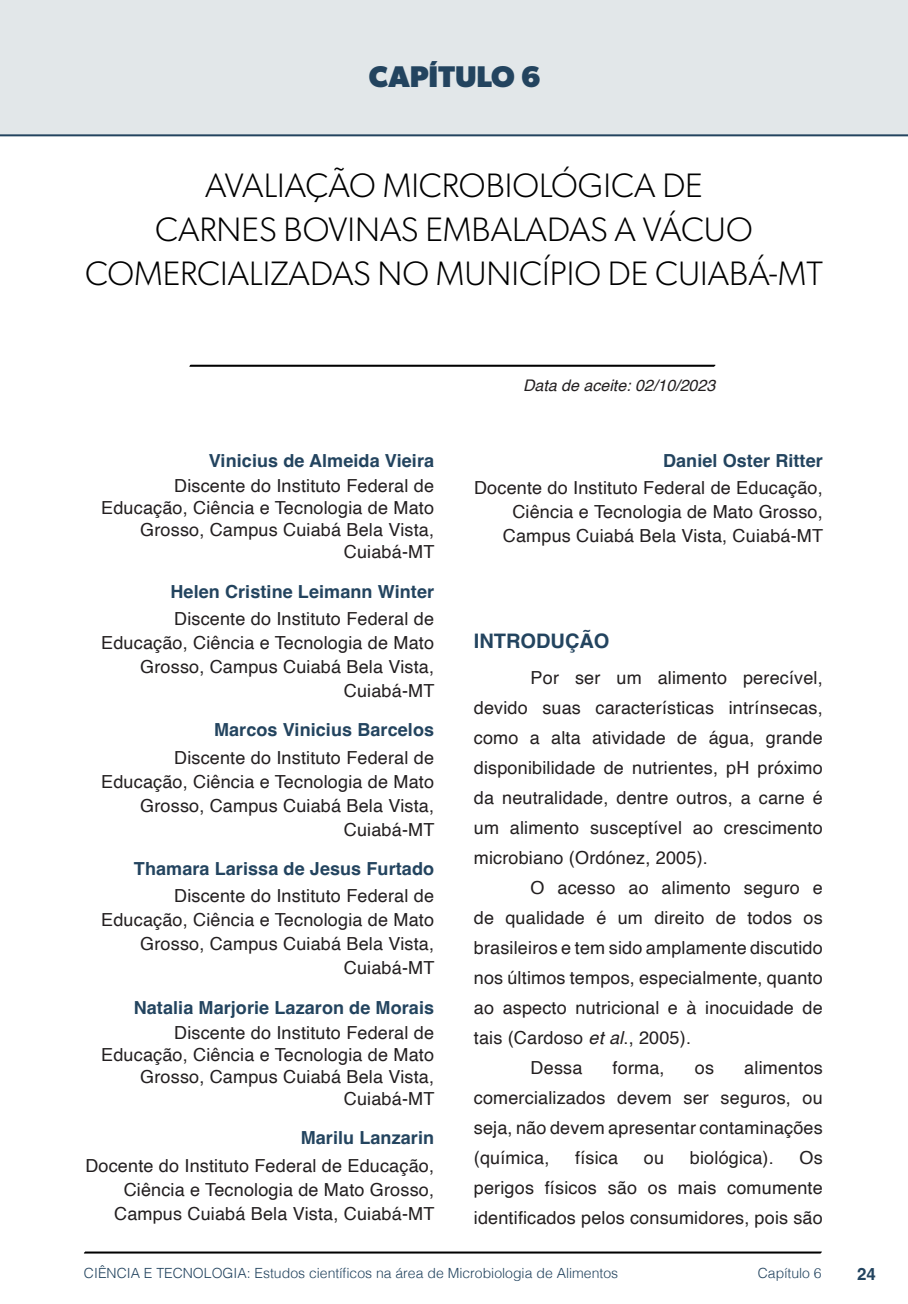
<style>
.page{position:relative;width:908px;height:1304px;background:#fff}
.page>*{position:absolute;margin:0;border:0;box-sizing:border-box;transform-origin:0 0}
.nome_artigos{font:300 34px/44px "Gibson";color:#000;text-align:center}
.capítulos{font:700 30px "Gibson";color:#23445f}
.TITULOS{font:700 20px "Helvetica";color:#23445f}
.info_autores{font:18px/24px "Helvetica";letter-spacing:.01em;color:#231f20;text-align:right}
.txt{font:18px/30px "Helvetica";letter-spacing:.01em;color:#231f20;text-align:justify}
.nome_autores{font:700 18px "Helvetica";letter-spacing:.005em;color:#23445f}
.t1{font:700 16.8px "Helvetica";color:#23445f}
.t2{font:italic 16px "Helvetica";color:#231f20}
.t3{font:300 14px "Helvetica";color:#23445f}
.s1{font-style:italic}
</style>
<div class="page">
<svg style="left:84px;top:1251px;width:737px;height:3px;background:#515151"></svg>
<div style="left:0;top:0;width:907px;height:136px;background:#e2e7e9"></div>
<svg style="left:189px;top:364px;width:526px;height:3px;background:#4f4f4f"></svg>
<div style="left:44px;top:72px;width:68px;height:61px;background:#e2e7e9"></div>
<p class="capítulos" style="left:369px;top:58px;width:173px">CAPÍTULO 6</p>
<p class="nome_artigos" style="left:85px;top:163px;width:739px">AVALIAÇÃO MICROBIOLÓGICA DE<br>CARNES BOVINAS EMBALADAS A VÁCUO<br>COMERCIALIZADAS NO MUNICÍPIO DE CUIABÁ-MT</p>
<p class="nome_autores" style="left:209px;top:450px;width:227px">Vinicius de Almeida Vieira</p>
<p class="info_autores" style="left:101px;top:476px;width:334px;line-height:22px">Discente do Instituto Federal de<br>Educação, Ciência e Tecnologia de Mato<br>Grosso, Campus Cuiabá Bela Vista,<br>Cuiabá-MT</p>
<p class="nome_autores" style="left:170px;top:580px;width:265px">Helen Cristine Leimann Winter</p>
<p class="info_autores" style="left:101px;top:607px;width:334px">Discente do Instituto Federal de<br>Educação, Ciência e Tecnologia de Mato<br>Grosso, Campus Cuiabá Bela Vista,<br>Cuiabá-MT</p>
<p class="nome_autores" style="left:214px;top:719px;width:221px">Marcos Vinicius Barcelos</p>
<p class="info_autores" style="left:101px;top:746px;width:334px">Discente do Instituto Federal de<br>Educação, Ciência e Tecnologia de Mato<br>Grosso, Campus Cuiabá Bela Vista,<br>Cuiabá-MT</p>
<p class="nome_autores" style="left:134px;top:858px;width:301px">Thamara Larissa de Jesus Furtado</p>
<p class="info_autores" style="left:101px;top:885px;width:334px">Discente do Instituto Federal de<br>Educação, Ciência e Tecnologia de Mato<br>Grosso, Campus Cuiabá Bela Vista,<br>Cuiabá-MT</p>
<p class="nome_autores" style="left:134px;top:996px;width:302px">Natalia Marjorie Lazaron de Morais</p>
<p class="info_autores" style="left:101px;top:1022px;width:334px;line-height:22px">Discente do Instituto Federal de<br>Educação, Ciência e Tecnologia de Mato<br>Grosso, Campus Cuiabá Bela Vista,<br>Cuiabá-MT</p>
<p class="nome_autores" style="left:300px;top:1127px;width:135px">Marilu Lanzarin</p>
<p class="info_autores" style="left:85px;top:1154px;width:350px">Docente do Instituto Federal de Educação,<br>Ciência e Tecnologia de Mato Grosso,<br>Campus Cuiabá Bela Vista, Cuiabá-MT</p>
<p class="t2" style="left:523px;top:373px;width:194px">Data de aceite: 02/10/2023</p>
<p class="nome_autores" style="left:662px;top:450px;width:161px">Daniel Oster Ritter</p>
<p class="info_autores" style="left:474px;top:477px;width:350px">Docente do Instituto Federal de Educação,<br>Ciência e Tecnologia de Mato Grosso,<br>Campus Cuiabá Bela Vista, Cuiabá-MT</p>
<p class="TITULOS" style="left:473px;top:629px;width:137px">INTRODUÇÃO</p>
<p class="txt" style="left:473px;top:663px;width:350px;text-indent:57px">Por ser um alimento perecível, devido suas características intrínsecas, como a alta atividade de água, grande disponibilidade de nutrientes, pH próximo da neutralidade, dentre outros, a carne é um alimento susceptível ao crescimento microbiano (Ordónez, 2005).</p>
<p class="txt" style="left:473px;top:873px;width:350px;text-indent:57px">O acesso ao alimento seguro e de qualidade é um direito de todos os brasileiros e tem sido amplamente discutido nos últimos tempos, especialmente, quanto ao aspecto nutricional e à inocuidade de tais (Cardoso <span class="s1">et al</span>., 2005).</p>
<p class="txt" style="left:530px;top:1053px;width:53px">Dessa</p>
<p class="txt" style="left:612px;top:1053px;width:53px">forma,</p>
<p class="txt" style="left:694px;top:1053px;width:21px">os</p>
<p class="txt" style="left:473px;top:1053px;width:350px;text-indent:270px">alimentos comercializados devem ser seguros, ou seja, não devem apresentar contaminações (química,</p>
<p class="txt" style="left:473px;top:1143px;width:350px;text-indent:325px">Os perigos físicos são os mais comumente identificados pelos consumidores, pois são</p>
<p class="txt" style="left:575px;top:1143px;width:44px">física</p>
<p class="txt" style="left:643px;top:1143px;width:22px">ou</p>
<p class="txt" style="left:689px;top:1143px;width:85px">biológica).</p>
<p class="t3" style="left:84px;top:1261px;width:535px">CIÊNCIA E TECNOLOGIA: Estudos científicos na área de Microbiologia de Alimentos</p>
<p class="t3" style="left:757px;top:1261px;width:65px">Capítulo 6</p>
<p class="t1" style="left:856px;top:1264px;width:20px">24</p>
</div>
